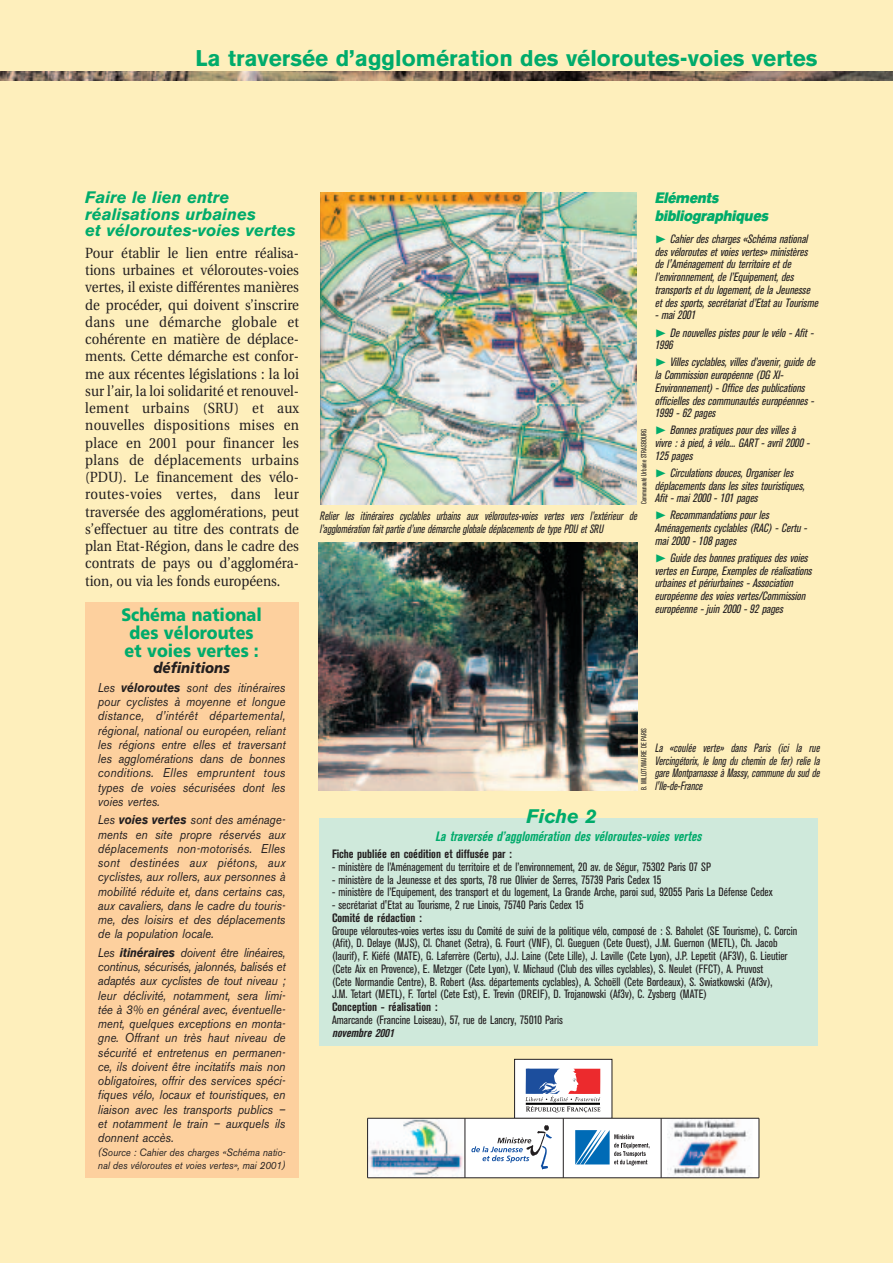
<style>
.page{position:relative;width:893px;height:1263px;background:#fff}
.page>*{position:absolute;margin:0;border:0;box-sizing:border-box;transform-origin:0 0}
.t1{font:700 22.5px "Akzidenz Grotesk BE";color:#00ab6b}
.t2{font:italic 700 19.5px "Akzidenz Grotesk BE";color:#00ab6b}
.t3{font:900 18px/18px "Frutiger";color:#00ab6b;scale:.9 1}
.t4{font:italic 700 16.5px/16.5px "Akzidenz Grotesk BE";color:#00ab6b}
.t5{font:italic 15px/18px "Akzidenz Grotesk BE Super";color:#00ab6b;scale:.9 1}
.t6{font:italic 900 15px "Frutiger";color:#231f20;scale:.9 1}
.t7{font:14.7px/17.2px "Utopia";color:#231f20;text-align:justify;scale:.9 1}
.t8{font:italic 700 condensed 13.5px "Akzidenz Grotesk BE";color:#00ab6b}
.t9{font:italic 12.75px/14.2px "Akzidenz Grotesk BE";color:#231f20;text-align:justify;scale:.9 1}
.t10{font:condensed 12px/12.8px "Akzidenz Grotesk BE";color:#231f20}
.t11{font:italic condensed 12px/12.8px "Akzidenz Grotesk BE";color:#231f20}
.t12{font:italic condensed 12px/12.8px "Akzidenz Grotesk BE";color:#231f20;scale:.9 1}
.t13{font:700 condensed 12px "Akzidenz Grotesk BE";color:#231f20}
.t14{font:italic 700 condensed 12px "Akzidenz Grotesk BE";color:#231f20}
.t15{font:italic 10.5px/12.8px "Akzidenz Grotesk BE";color:#231f20;scale:.9 1}
.t16{font:condensed 7.5px "Akzidenz Grotesk BE";color:#231f20;scale:.9 1}
.t17{font:condensed 7.5px "Akzidenz Grotesk BE";letter-spacing:.02em;color:#231f20;scale:.9 1}
.s1{font-weight:700}
.s2{font-family:"Zeal";font-style:normal;font-stretch:normal;color:#00ab6b}
</style>
<div class="page">
<div style="left:0;top:0;width:892px;height:1263px;background:#feefbc"></div>
<div style="left:319px;top:819px;width:498px;height:227px;background:#cfe9db"></div>
<img style="left:0;top:72px;width:892px;height:9px">
<div style="left:85px;top:602px;width:213px;height:576px;background:#fdd09e"></div>
<div style="left:514px;top:1059px;width:98px;height:59px;background:#fff"></div>
<svg style="left:525px;top:1069px;width:75px;height:44px"></svg>
<div style="left:514px;top:1059px;width:98px;height:60px;border:1px solid #231f20"></div>
<div style="left:563px;top:1118px;width:98px;height:60px;background:#fff"></div>
<svg style="left:575px;top:1130px;width:74px;height:36px"></svg>
<div style="left:661px;top:1118px;width:98px;height:60px;background:#fff"></div>
<img style="left:667px;top:1119px;width:85px;height:59px">
<div style="left:465px;top:1118px;width:98px;height:60px;background:#fff"></div>
<svg style="left:471px;top:1125px;width:81px;height:45px"></svg>
<img style="left:368px;top:1119px;width:96px;height:59px">
<hr style="left:464px;top:1118px;width:1px;height:60px;background:#231f20">
<hr style="left:367px;top:1118px;width:1px;height:60px;background:#231f20">
<hr style="left:563px;top:1118px;width:1px;height:60px;background:#231f20">
<hr style="left:661px;top:1118px;width:1px;height:60px;background:#231f20">
<hr style="left:758px;top:1118px;width:1px;height:60px;background:#231f20">
<hr style="left:367px;top:1118px;width:392px;height:1px;background:#231f20">
<hr style="left:367px;top:1178px;width:392px;height:1px;background:#231f20">
<img style="left:320px;top:193px;width:316px;height:311px">
<img style="left:318px;top:542px;width:319px;height:249px">
<h1 class="t1" style="left:195px;top:50px;width:623px">La traversée d’agglomération des véloroutes-voies vertes</h1>
<p class="t4" style="left:85px;top:191px;width:212px">Faire le lien entre réalisations urbaines<br>et véloroutes-voies vertes</p>
<p class="t7" style="left:85px;top:246px;width:239px">Pour établir le lien entre réalisa&shy;tions urbaines et véloroutes-voies vertes, il existe différentes manières de procéder, qui doivent s’inscrire dans une démarche globale et cohérente en matière de déplace&shy;ments. Cette démarche est confor&shy;me aux récentes législations : la loi sur l’air, la loi solidarité et renouvel&shy;lement urbains (SRU) et aux nouvelles dispositions mises en place en 2001 pour financer les plans de déplacements urbains (PDU). Le financement des vélo&shy;routes-voies vertes, dans leur traversée des agglomérations, peut s’effectuer au titre des contrats de plan Etat-Région, dans le cadre des contrats de pays ou d’aggloméra&shy;tion, ou via les fonds européens.</p>
<h3 class="t3" style="left:121px;top:607px;width:158px">Schéma national des véloroutes et voies vertes :</h3>
<p class="t6" style="left:153px;top:662px;width:86px">définitions</p>
<p class="t9" style="left:98px;top:682px;width:210px">Les <span class="s1">véloroutes</span> sont des itinéraires pour cyclistes à moyenne et longue distance, d’intérêt départemental, régional, national ou européen, reliant les régions entre elles et traversant les agglomérations dans de bonnes conditions. Elles empruntent tous types de voies sécurisées dont les voies vertes.</p>
<p class="t9" style="left:98px;top:814px;width:210px">Les <span class="s1">voies vertes</span> sont des aménage&shy;ments en site propre réservés aux déplacements non-motorisés. Elles sont destinées aux piétons, aux cyclistes, aux rollers, aux personnes à mobilité réduite et, dans certains cas, aux cavaliers, dans le cadre du touris&shy;me, des loisirs et des déplacements de la population locale.</p>
<p class="t9" style="left:98px;top:947px;width:210px">Les <span class="s1">itinéraires</span> doivent être linéaires, continus, sécurisés, jalonnés, balisés et adaptés aux cyclistes de tout niveau ; leur déclivité, notamment, sera limi&shy;tée à 3% en général avec, éventuelle&shy;ment, quelques exceptions en monta&shy;gne. Offrant un très haut niveau de sécurité et entretenus en permanen&shy;ce, ils doivent être incitatifs mais non obligatoires, offrir des services spéci&shy;fiques vélo, locaux et touristiques, en liaison avec les transports publics – et notamment le train – auxquels ils donnent accès.</p>
<p class="t15" style="left:98px;top:1147px;width:210px">(Source : Cahier des charges «Schéma natio&shy;nal des véloroutes et voies vertes», mai 2001)</p>
<p class="t16" style="left:641px;top:504px;width:85px;rotate:-90deg">Communauté Urbaine STRASBOURG</p>
<p class="t12" style="left:319px;top:511px;width:356px">Relier les itinéraires cyclables urbains aux véloroutes-voies vertes vers l’extérieur de l’agglomération fait partie d’une démarche globale déplacements de type PDU et SRU</p>
<p class="t5" style="left:654px;top:190px;width:130px">Eléments bibliographiques</p>
<p class="t11" style="left:654px;top:233px;width:167px"><span class="s2">"</span> Cahier des charges «Schéma national des véloroutes et voies vertes» ministères de l'Aménagement du territoire et de l’environnement, de l’Equipement, des transports et du logement, de la Jeunesse et des sports, secrétariat d’Etat au Tourisme</p>
<p class="t11" style="left:654px;top:308px;width:162px;line-height:17px">- mai 2001<br><span class="s2">"</span> De nouvelles pistes pour le vélo - Afit -</p>
<p class="t11" style="left:654px;top:338px;width:164px;line-height:17px">1996<br><span class="s2">"</span> Villes cyclables, villes d’avenir, guide de</p>
<p class="t11" style="left:654px;top:369px;width:163px">la Commission européenne (DG XI-Environnement) - Office des publications officielles des communautés européennes - 1999 - 62 pages</p>
<p class="t11" style="left:654px;top:425px;width:158px"><span class="s2">"</span> Bonnes pratiques pour des villes à vivre : à pied, à vélo... GART - avril 2000 -<br>125 pages</p>
<p class="t11" style="left:654px;top:467px;width:154px"><span class="s2">"</span> Circulations douces, Organiser les déplacements dans les sites touristiques,<br>Afit - mai 2000 - 101 pages</p>
<p class="t11" style="left:654px;top:510px;width:156px"><span class="s2">"</span> Recommandations pour les<br>Aménagements cyclables (RAC) - Certu - mai 2000 - 108 pages</p>
<p class="t11" style="left:654px;top:552px;width:161px"><span class="s2">"</span> Guide des bonnes pratiques des voies vertes en Europe, Exemples de réalisations urbaines et périurbaines - Association européenne des voies vertes/Commission européenne - juin 2000 - 92 pages</p>
<h2 class="t2" style="left:526px;top:809px;width:71px">Fiche 2</h2>
<p class="t17" style="left:641px;top:790px;width:70px;rotate:-90deg">B. MILLOT/MAIRIE DE PARIS</p>
<p class="t12" style="left:654px;top:742px;width:187px;text-align:justify">La «coulée verte» dans Paris (ici la rue Vercingétorix, le long du chemin de fer) relie la gare Montparnasse à Massy, commune du sud de l'Ile-de-France</p>
<p class="t8" style="left:435px;top:831px;width:270px">La traversée d’agglomération des véloroutes-voies vertes</p>
<p class="t13" style="left:332px;top:850px;width:181px">Fiche publiée en coédition et diffusée par :</p>
<p class="t10" style="left:332px;top:861px;width:381px">- ministère de l’Aménagement du territoire et de l’environnement, 20 av. de Ségur, 75302 Paris 07 SP</p>
<p class="t10" style="left:332px;top:874px;width:331px">- ministère de la Jeunesse et des sports, 78 rue Olivier de Serres, 75739 Paris Cedex 15</p>
<p class="t10" style="left:332px;top:887px;width:442px">- ministère de l’Equipement, des transport et du logement, La Grande Arche, paroi sud, 92055 Paris La Défense Cedex</p>
<p class="t10" style="left:332px;top:900px;width:253px">- secrétariat d'Etat au Tourisme, 2 rue Linois, 75740 Paris Cedex 15</p>
<p class="t13" style="left:332px;top:913px;width:91px">Comité de rédaction :</p>
<p class="t10" style="left:332px;top:925px;width:467px">Groupe véloroutes-voies vertes issu du Comité de suivi de la politique vélo, composé de : S. Baholet (SE Tourisme), C. Corcin (Afit), D. Delaye (MJS), Cl. Chanet (Setra), G. Fourt (VNF), Cl. Gueguen (Cete Ouest), J.M. Guernon (METL), Ch. Jacob (Iaurif), F. Kiéfé (MATE), G. Laferrère (Certu), J.J. Laine (Cete Lille), J. Laville (Cete Lyon), J.P. Lepetit (AF3V), G. Lieutier (Cete Aix en Provence), E. Metzger (Cete Lyon), V. Michaud (Club des villes cyclables), S. Neulet (FFCT), A. Pruvost<br>(Cete Normandie Centre), B. Robert (Ass. départements cyclables), A. Schoëll (Cete Bordeaux), S. Swiatkowski (Af3v),<br>J.M. Tetart (METL), F. Tortel (Cete Est), E. Trevin (DREIF), D. Trojanowski (Af3v), C. Zysberg (MATE)</p>
<p class="t13" style="left:332px;top:1003px;width:107px">Conception - réalisation :</p>
<p class="t10" style="left:332px;top:1014px;width:232px">Amarcande (Francine Loiseau), 57, rue de Lancry, 75010 Paris</p>
<p class="t14" style="left:332px;top:1028px;width:66px">novembre 2001</p>
</div>
